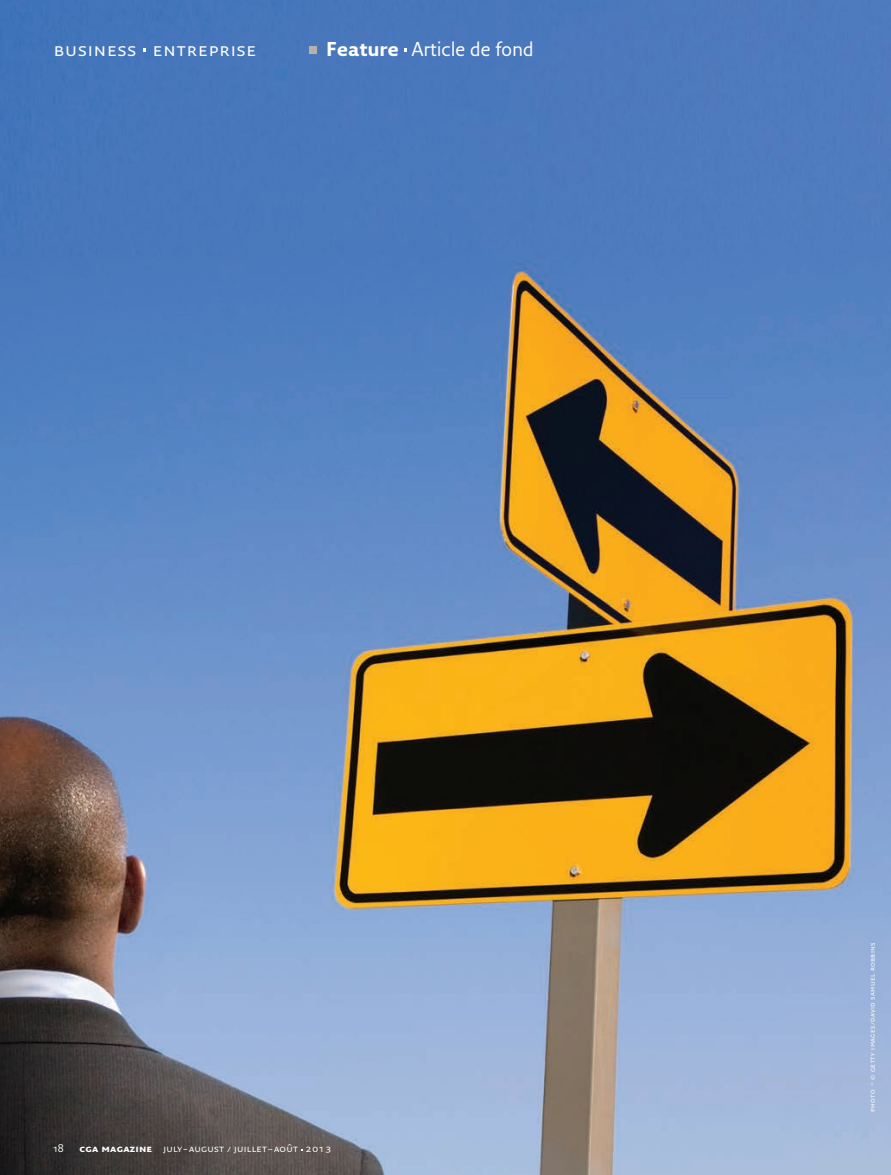
<style>
.page{position:relative;width:891px;height:1175px;background:#fff}
.page>*{position:absolute;margin:0;border:0;box-sizing:border-box;transform-origin:0 0}
.t1{font:19.5px "Fresco Sans";color:#fff}
.t2{font:19.5px "Fresco Sans SC";letter-spacing:.05em;color:#fff}
.t3{font:10.5px "Fresco Sans SC";letter-spacing:.025em;color:#fff}
.t4{font:10.5px "Fresco Sans";color:#fff}
.t5{font:7.5px "Fresco Sans SC";letter-spacing:.05em;color:#fff}
.s1{font-weight:700}
</style>
<div class="page">
<img style="left:0;top:0;width:891px;height:1174px">
<div style="left:309px;top:46px;width:7px;height:7px;background:#bab1a6"></div>
<h1 class="t2" style="left:54px;top:37px;width:204px">business entreprise</h1>
<h1 class="t1" style="left:326px;top:37px;width:209px"><span class="s1">Feature</span> Article de fond</h1>
<p class="t4" style="left:54px;top:1142px;width:12px">18</p>
<p class="t3" style="left:80px;top:1142px;width:253px"><span class="s1">cga magazine</span> july–august / juillet–août 2013</p>
<p class="t5" style="left:868px;top:1111px;width:171px;rotate:-90deg">photo – © getty images/david samuel robbins</p>
</div>
